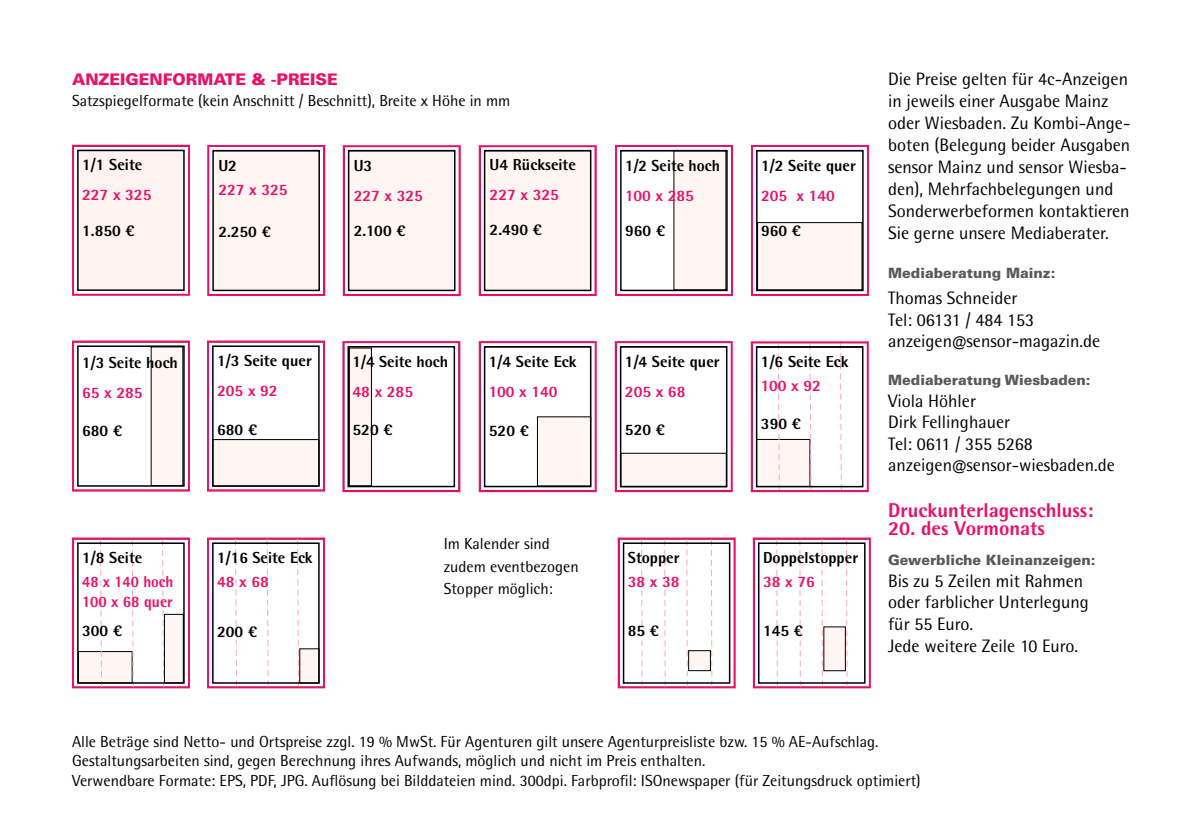
<style>
.page{position:relative;width:1191px;height:840px;background:#fff}
.page>*{position:absolute;margin:0;border:0;box-sizing:border-box;transform-origin:0 0}
.t1{font:800 20px "Rotis Semi Sans Std";color:#ed0f68}
.t2{font:18px/21.6px "Rotis Semi Sans Std";color:#000}
.t3{font:16px/19.2px "Rotis Semi Sans Std";color:#000}
.t4{font:800 16px "Rotis Semi Sans Std";color:#000}
.t5{font:800 16px "Rotis Semi Sans Std";color:#ed0f68}
.t6{font:900 16px "Univers LT Std";color:#ed0f68}
.t7{font:800 16px/20px "Rotis Semi Sans Std";color:#ed0f68;scale:.92 1}
.t8{font:800 16px "Rotis Semi Sans Std";color:#000;scale:.96 1}
.t9{font:900 14.2px "Univers LT Std";color:#58595b}
</style>
<div class="page">
<div style="left:615px;top:145px;width:118px;height:151px;border:2px solid #ed0f68"></div>
<div style="left:72px;top:537px;width:118px;height:151px;border:2px solid #ed0f68"></div>
<div style="left:617px;top:537px;width:118px;height:151px;border:2px solid #ed0f68"></div>
<div style="left:207px;top:537px;width:118px;height:151px;border:2px solid #ed0f68"></div>
<div style="left:207px;top:340px;width:118px;height:151px;border:2px solid #ed0f68"></div>
<div style="left:72px;top:340px;width:118px;height:151px;border:2px solid #ed0f68"></div>
<div style="left:615px;top:341px;width:117px;height:151px;border:2px solid #ed0f68"></div>
<div style="left:342px;top:341px;width:118px;height:151px;border:2px solid #ed0f68"></div>
<div style="left:479px;top:341px;width:118px;height:151px;border:2px solid #ed0f68"></div>
<div style="left:751px;top:145px;width:118px;height:151px;border:2px solid #ed0f68"></div>
<div style="left:751px;top:341px;width:117px;height:151px;border:2px solid #ed0f68"></div>
<div style="left:753px;top:537px;width:118px;height:151px;border:2px solid #ed0f68"></div>
<div style="left:72px;top:145px;width:118px;height:150px;border:2px solid #ed0f68"></div>
<div style="left:80px;top:152px;width:102px;height:136px;background:#fef3f0"></div>
<div style="left:77px;top:149px;width:108px;height:142px;border:2px solid #000"></div>
<div style="left:673px;top:153px;width:51px;height:135px;background:#fff6f3"></div>
<div style="left:620px;top:150px;width:107px;height:141px;border:2px solid #000"></div>
<div style="left:759px;top:222px;width:101px;height:66px;background:#fff6f3"></div>
<div style="left:756px;top:150px;width:107px;height:141px;border:2px solid #000"></div>
<div style="left:215px;top:439px;width:102px;height:44px;background:#fff6f3"></div>
<div style="left:212px;top:345px;width:108px;height:141px;border:2px solid #000"></div>
<div style="left:150px;top:348px;width:32px;height:135px;background:#fff6f3"></div>
<div style="left:77px;top:345px;width:108px;height:141px;border:2px solid #000"></div>
<div style="left:351px;top:349px;width:19px;height:134px;background:#fff6f3"></div>
<div style="left:349px;top:347px;width:23px;height:138px;border:1px solid #000"></div>
<div style="left:623px;top:452px;width:101px;height:32px;background:#fff6f3"></div>
<div style="left:620px;top:346px;width:107px;height:141px;border:2px solid #000"></div>
<svg style="left:756px;top:342px;width:106px;height:149px"></svg>
<div style="left:756px;top:346px;width:107px;height:141px;border:2px solid #000"></div>
<svg style="left:78px;top:538px;width:106px;height:149px"></svg>
<div style="left:77px;top:542px;width:108px;height:141px;border:2px solid #000"></div>
<svg style="left:623px;top:539px;width:106px;height:147px"></svg>
<div style="left:623px;top:542px;width:107px;height:141px;border:2px solid #000"></div>
<div style="left:207px;top:145px;width:118px;height:151px;border:2px solid #ed0f68"></div>
<div style="left:215px;top:153px;width:102px;height:135px;background:#fff6f3"></div>
<div style="left:212px;top:150px;width:108px;height:141px;border:2px solid #000"></div>
<div style="left:343px;top:145px;width:118px;height:151px;border:2px solid #ed0f68"></div>
<svg style="left:344px;top:146px;width:116px;height:149px"></svg>
<div style="left:348px;top:150px;width:107px;height:141px;border:2px solid #000"></div>
<svg style="left:758px;top:539px;width:106px;height:147px"></svg>
<div style="left:758px;top:542px;width:107px;height:141px;border:2px solid #000"></div>
<div style="left:479px;top:145px;width:118px;height:151px;border:2px solid #ed0f68"></div>
<svg style="left:480px;top:146px;width:116px;height:149px"></svg>
<div style="left:484px;top:150px;width:107px;height:141px;border:2px solid #000"></div>
<div style="left:347px;top:346px;width:108px;height:141px;border:2px solid #000"></div>
<svg style="left:213px;top:537px;width:106px;height:150px"></svg>
<div style="left:212px;top:542px;width:108px;height:141px;border:2px solid #000"></div>
<div style="left:537px;top:416px;width:51px;height:68px;background:#fff6f3"></div>
<div style="left:484px;top:346px;width:107px;height:141px;border:2px solid #000"></div>
<p class="t6" style="left:72px;top:69px;width:267px">Anzeigenformate &amp; -preise</p>
<p class="t3" style="left:72px;top:91px;width:440px">Satzspiegelformate (kein Anschnitt / Beschnitt), Breite x Höhe in mm</p>
<p class="t4" style="left:82px;top:155px;width:62px">1/1 Seite</p>
<p class="t5" style="left:82px;top:185px;width:71px">227 x 325</p>
<p class="t4" style="left:82px;top:220px;width:54px">1.850 €</p>
<p class="t4" style="left:218px;top:155px;width:20px">U2</p>
<p class="t5" style="left:218px;top:179px;width:71px">227 x 325</p>
<p class="t4" style="left:218px;top:221px;width:54px">2.250 €</p>
<p class="t4" style="left:354px;top:155px;width:20px">U3</p>
<p class="t5" style="left:354px;top:185px;width:71px">227 x 325</p>
<p class="t4" style="left:354px;top:220px;width:53px">2.100 €</p>
<p class="t4" style="left:489px;top:154px;width:88px">U4 Rückseite</p>
<p class="t5" style="left:489px;top:184px;width:71px">227 x 325</p>
<p class="t4" style="left:489px;top:219px;width:54px">2.490 €</p>
<p class="t4" style="left:82px;top:352px;width:97px">1/3 Seite hoch</p>
<p class="t5" style="left:82px;top:382px;width:62px">65 x 285</p>
<p class="t4" style="left:82px;top:420px;width:41px">680 €</p>
<p class="t4" style="left:217px;top:350px;width:96px">1/3 Seite quer</p>
<p class="t5" style="left:217px;top:380px;width:62px">205 x 92</p>
<p class="t4" style="left:217px;top:419px;width:41px">680 €</p>
<p class="t4" style="left:352px;top:351px;width:97px">1/4 Seite hoch</p>
<p class="t5" style="left:352px;top:381px;width:62px">48 x 285</p>
<p class="t4" style="left:352px;top:419px;width:41px">520 €</p>
<p class="t4" style="left:489px;top:351px;width:89px">1/4 Seite Eck</p>
<p class="t5" style="left:489px;top:381px;width:70px">100 x 140</p>
<p class="t4" style="left:489px;top:420px;width:41px">520 €</p>
<p class="t4" style="left:82px;top:547px;width:62px">1/8 Seite</p>
<p class="t7" style="left:82px;top:571px;width:101px">48 x 140 hoch<br>100 x 68 quer</p>
<p class="t4" style="left:82px;top:620px;width:41px">300 €</p>
<p class="t4" style="left:217px;top:547px;width:97px">1/16 Seite Eck</p>
<p class="t5" style="left:217px;top:571px;width:53px">48 x 68</p>
<p class="t4" style="left:217px;top:621px;width:41px">200 €</p>
<p class="t3" style="left:444px;top:533px;width:136px;line-height:22px">Im Kalender sind zudem eventbezogen<br>Stopper möglich:</p>
<p class="t8" style="left:625px;top:155px;width:100px">1/2 Seite hoch</p>
<p class="t5" style="left:625px;top:185px;width:70px">100 x 285</p>
<p class="t4" style="left:625px;top:220px;width:41px">960 €</p>
<p class="t4" style="left:625px;top:351px;width:96px">1/4 Seite quer</p>
<p class="t5" style="left:625px;top:381px;width:62px">205 x 68</p>
<p class="t4" style="left:625px;top:419px;width:41px">520 €</p>
<p class="t4" style="left:628px;top:547px;width:53px">Stopper</p>
<p class="t5" style="left:628px;top:571px;width:53px">38 x 38</p>
<p class="t4" style="left:628px;top:620px;width:33px">85 €</p>
<p class="t4" style="left:761px;top:155px;width:96px">1/2 Seite quer</p>
<p class="t5" style="left:761px;top:185px;width:75px">205 x 140</p>
<p class="t4" style="left:761px;top:220px;width:41px">960 €</p>
<p class="t4" style="left:761px;top:351px;width:89px">1/6 Seite Eck</p>
<p class="t5" style="left:761px;top:375px;width:61px">100 x 92</p>
<p class="t4" style="left:761px;top:413px;width:41px">390 €</p>
<p class="t4" style="left:763px;top:547px;width:97px">Doppelstopper</p>
<p class="t5" style="left:763px;top:571px;width:53px">38 x 76</p>
<p class="t4" style="left:763px;top:620px;width:41px">145 €</p>
<p class="t2" style="left:888px;top:67px;width:244px">Die Preise gelten für 4c-Anzeigen in jeweils einer Ausgabe Mainz oder Wiesbaden. Zu Kombi-Ange&shy;boten (Belegung beider Ausgaben sensor Mainz und sensor Wiesba&shy;den), Mehrfachbelegungen und<br>Sonderwerbeformen kontaktieren<br>Sie gerne unsere Mediaberater.</p>
<p class="t9" style="left:888px;top:264px;width:169px">Mediaberatung Mainz:</p>
<p class="t2" style="left:888px;top:287px;width:214px">Thomas Schneider<br>Tel: 06131 / 484 153 anzeigen@sensor-magazin.de</p>
<p class="t9" style="left:888px;top:370px;width:204px">Mediaberatung Wiesbaden:</p>
<p class="t2" style="left:888px;top:389px;width:228px">Viola Höhler<br>Dirk Fellinghauer<br>Tel: 0611 / 355 5268 anzeigen@sensor-wiesbaden.de</p>
<p class="t1" style="left:888px;top:497px;width:207px">Druckunterlagenschluss:</p>
<p class="t1" style="left:888px;top:515px;width:158px">20. des Vormonats</p>
<p class="t9" style="left:888px;top:550px;width:209px">Gewerbliche Kleinanzeigen:</p>
<p class="t2" style="left:888px;top:569px;width:202px">Bis zu 5 Zeilen mit Rahmen oder farblicher Unterlegung für 55 Euro.<br>Jede weitere Zeile 10 Euro.</p>
<p class="t3" style="left:72px;top:731px;width:850px">Alle Beträge sind Netto- und Ortspreise zzgl. 19 % MwSt. Für Agenturen gilt unsere Agenturpreisliste bzw. 15 % AE-Aufschlag.<br>Gestaltungsarbeiten sind, gegen Berechnung ihres Aufwands, möglich und nicht im Preis enthalten.<br>Verwendbare Formate: EPS, PDF, JPG. Auflösung bei Bilddateien mind. 300dpi. Farbprofil: ISOnewspaper (für Zeitungsdruck optimiert)</p>
</div>
